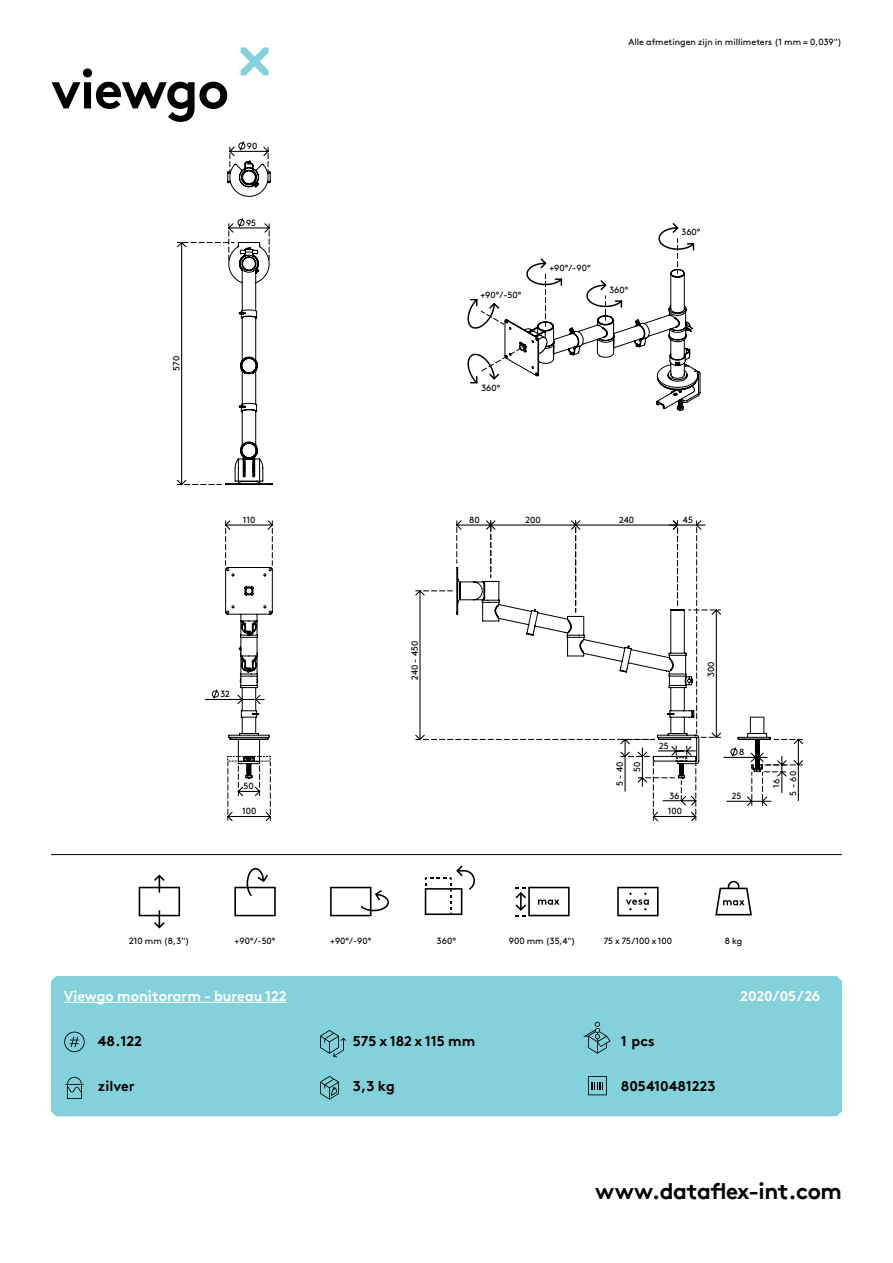
<style>
.page{position:relative;width:893px;height:1263px;background:#fff}
.page>*{position:absolute;margin:0;border:0;box-sizing:border-box;transform-origin:0 0}
.hoofdstuk{font:700 54px "Brown Pro TT";letter-spacing:-.02em;color:#000}
.t1{font:700 22.5px "Brown Pro TT";letter-spacing:-.02em;color:#000}
.specificaties{font:700 14.25px "Brown Pro TT";color:#000}
.t2{font:700 14.25px "Brown Pro TT";color:#fff}
.t3{font:9px "Brown";color:#000}
.t4{font:9px/17.2px "Brown Pro TT Regular Alt";color:#000;text-align:right}
</style>
<div class="page">
<svg style="left:241px;top:47px;width:28px;height:28px"></svg>
<hr style="left:51px;top:854px;width:791px;height:1px;background:#000">
<svg style="left:139px;top:874px;width:41px;height:54px"></svg>
<svg style="left:234px;top:868px;width:42px;height:48px"></svg>
<svg style="left:330px;top:887px;width:59px;height:29px"></svg>
<svg style="left:425px;top:865px;width:50px;height:50px"></svg>
<svg style="left:515px;top:887px;width:55px;height:29px"></svg>
<svg style="left:617px;top:887px;width:42px;height:29px"></svg>
<svg style="left:715px;top:881px;width:37px;height:34px"></svg>
<div style="left:51px;top:976px;width:791px;height:140px;background:#83d1da"></div>
<svg style="left:177px;top:218px;width:96px;height:267px"></svg>
<svg style="left:467px;top:223px;width:234px;height:188px"></svg>
<svg style="left:227px;top:141px;width:44px;height:56px"></svg>
<svg style="left:204px;top:520px;width:599px;height:302px"></svg>
<svg style="left:64px;top:1032px;width:21px;height:20px"></svg>
<svg style="left:65px;top:1077px;width:18px;height:22px"></svg>
<svg style="left:320px;top:1030px;width:26px;height:27px"></svg>
<svg style="left:583px;top:1022px;width:27px;height:32px"></svg>
<svg style="left:320px;top:1076px;width:19px;height:24px"></svg>
<svg style="left:588px;top:1076px;width:19px;height:19px"></svg>
<hr style="left:64px;top:1002px;width:222px;height:1px;background:#fff">
<p class="hoofdstuk" style="left:51px;top:46px;width:180px">viewgo</p>
<p class="t4" style="left:247px;top:137px;width:12px">90</p>
<p class="t4" style="left:246px;top:213px;width:12px">95</p>
<p class="t4" style="left:167px;top:371px;width:16px;rotate:-90deg">570</p>
<p class="t3" style="left:628px;top:35px;width:215px">Alle afmetingen zijn in millimeters (1 mm = 0,039")</p>
<p class="t4" style="left:480px;top:286px;width:42px">+90°/-50°</p>
<p class="t4" style="left:549px;top:258px;width:43px">+90°/-90°</p>
<p class="t4" style="left:609px;top:280px;width:21px">360°</p>
<p class="t4" style="left:481px;top:378px;width:21px">360°</p>
<p class="t4" style="left:681px;top:223px;width:21px">360°</p>
<p class="t4" style="left:243px;top:510px;width:14px">110</p>
<p class="t4" style="left:469px;top:510px;width:12px">80</p>
<p class="t4" style="left:526px;top:510px;width:17px">200</p>
<p class="t4" style="left:619px;top:510px;width:17px">240</p>
<p class="t4" style="left:683px;top:510px;width:12px">45</p>
<p class="t4" style="left:220px;top:685px;width:11px">32</p>
<p class="t4" style="left:405px;top:680px;width:41px;rotate:-90deg">240 - 450</p>
<p class="t4" style="left:243px;top:777px;width:12px">50</p>
<p class="t4" style="left:610px;top:786px;width:26px;rotate:-90deg">5 - 40<br>50</p>
<p class="t4" style="left:659px;top:736px;width:11px">25</p>
<p class="t4" style="left:669px;top:786px;width:12px">36</p>
<p class="t4" style="left:242px;top:802px;width:16px">100</p>
<p class="t4" style="left:668px;top:802px;width:16px">100</p>
<p class="t4" style="left:702px;top:677px;width:17px;rotate:-90deg">300</p>
<p class="t4" style="left:739px;top:743px;width:7px">8</p>
<p class="t4" style="left:732px;top:786px;width:11px">25</p>
<p class="t4" style="left:767px;top:788px;width:10px;rotate:-90deg">16</p>
<p class="t4" style="left:784px;top:796px;width:26px;rotate:-90deg">5 - 60</p>
<p class="t3" style="left:129px;top:934px;width:62px">210 mm (8,3")</p>
<p class="t3" style="left:235px;top:934px;width:42px">+90°/-50°</p>
<p class="t3" style="left:330px;top:934px;width:43px">+90°/-90°</p>
<p class="t3" style="left:437px;top:934px;width:21px">360°</p>
<p class="t3" style="left:509px;top:934px;width:68px">900 mm (35,4")</p>
<p class="t3" style="left:604px;top:934px;width:70px">75 x 75/100 x 100</p>
<p class="t3" style="left:725px;top:934px;width:19px">8 kg</p>
<h3 class="t2" style="left:64px;top:985px;width:224px">Viewgo monitorarm - bureau 122</h3>
<h3 class="t2" style="left:740px;top:985px;width:82px">2020/05/26</h3>
<h3 class="specificaties" style="left:98px;top:1029px;width:46px">48.122</h3>
<p class="specificaties" style="left:98px;top:1074px;width:38px">zilver</p>
<p class="specificaties" style="left:353px;top:1029px;width:124px">575 x 182 x 115 mm</p>
<p class="specificaties" style="left:621px;top:1029px;width:35px">1 pcs</p>
<p class="specificaties" style="left:353px;top:1074px;width:43px">3,3 kg</p>
<h3 class="specificaties" style="left:621px;top:1074px;width:96px">805410481223</h3>
<h2 class="t1" style="left:595px;top:1173px;width:248px">www.dataflex-int.com</h2>
</div>
